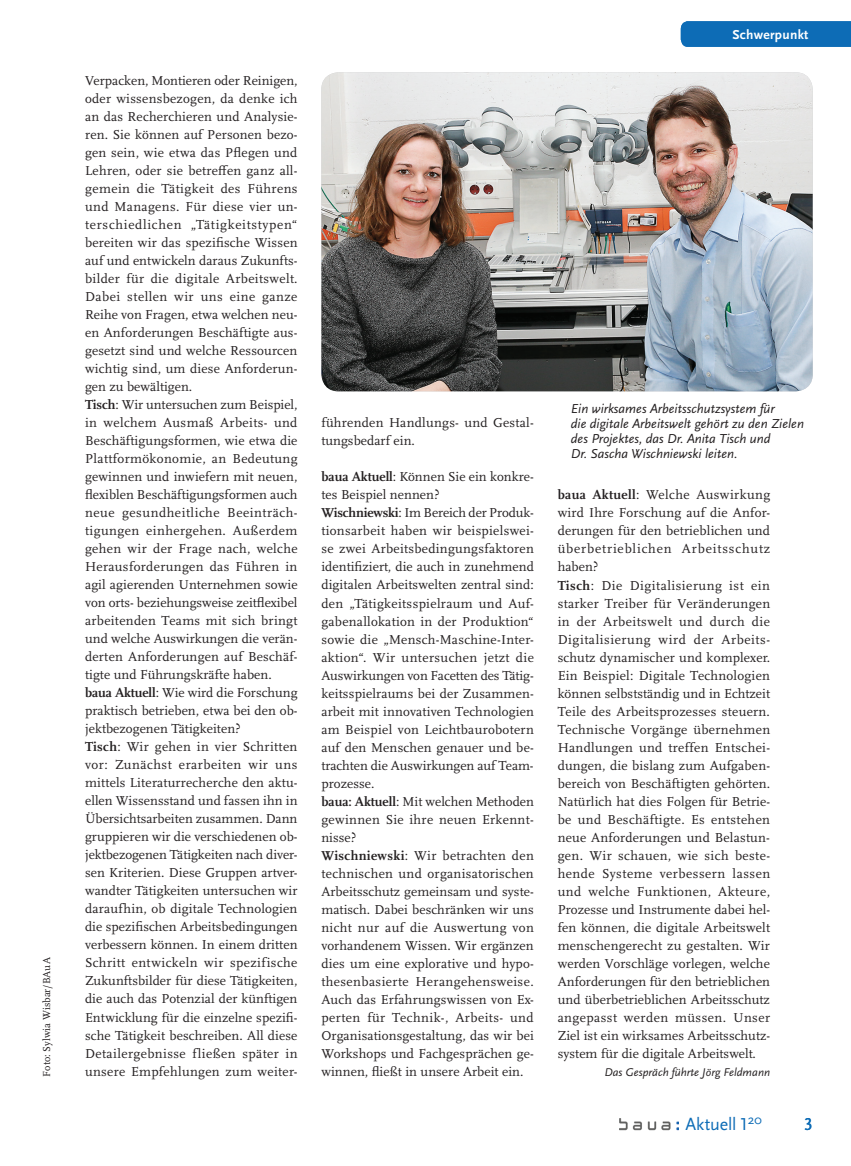
<style>
.page{position:relative;width:851px;height:1166px;background:#fff}
.page>*{position:absolute;margin:0;border:0;box-sizing:border-box;transform-origin:0 0}
.t1{font:18px "Scala Sans Pro";letter-spacing:-.005em;color:#0d6cb6}
.t2{font:13.5px/18px "Scala Pro";letter-spacing:.01em;color:#231f20}
.t3{font:italic 13.5px/15px "Scala Sans Pro";letter-spacing:.005em;color:#231f20}
.t4{font:700 13.5px "Scala Sans Pro";letter-spacing:.02em;color:#fff}
.t5{font:13.5px "Scala Sans Pro";color:#0d6cb6}
.t6{font:italic 11.7px "Scala Sans Pro";letter-spacing:.005em;color:#231f20}
.t7{font:10.5px "Scala Pro";letter-spacing:.005em;color:#231f20}
.s1{font-weight:700}
</style>
<div class="page">
<img style="left:619px;top:1118px;width:59px;height:13px">
<div style="left:680px;top:21px;width:170px;height:26px;background:#0d6cb6"></div>
<img style="left:321px;top:72px;width:491px;height:319px">
<p class="t7" style="left:41px;top:1076px;width:121px;rotate:-90deg">Foto: Sylwia Wisbar/BAuA</p>
<p class="t2" style="left:85px;top:72px;width:214px">Verpacken, Montieren oder Reinigen, oder wissensbezogen, da denke ich an das Recherchieren und Analysie&shy;ren. Sie können auf Personen bezo&shy;gen sein, wie etwa das Pflegen und Lehren, oder sie betreffen ganz all&shy;gemein die Tätigkeit des Führens und Managens. Für diese vier un&shy;terschiedlichen „Tätigkeitstypen“ bereiten wir das spezifische Wissen auf und entwickeln daraus Zukunfts&shy;bilder für die digitale Arbeitswelt.<br>Dabei stellen wir uns eine ganze Reihe von Fragen, etwa welchen neu&shy;en Anforderungen Beschäftigte aus&shy;gesetzt sind und welche Ressourcen wichtig sind, um diese Anforderun&shy;gen zu bewältigen.<br><span class="s1">Tisch</span>: Wir untersuchen zum Beispiel, in welchem Ausmaß Arbeits- und Beschäftigungsformen, wie etwa die Plattformökonomie, an Bedeutung gewinnen und inwiefern mit neuen, flexiblen Beschäftigungsformen auch neue gesundheitliche Beeinträch&shy;tigungen einhergehen. Außerdem gehen wir der Frage nach, welche Herausforderungen das Führen in agil agierenden Unternehmen sowie von orts- beziehungsweise zeitflexibel arbeitenden Teams mit sich bringt und welche Auswirkungen die verän&shy;derten Anforderungen auf Beschäf&shy;tigte und Führungskräfte haben. <span class="s1">baua Aktuell</span>: Wie wird die Forschung praktisch betrieben, etwa bei den ob&shy;jektbezogenen Tätigkeiten?<br><span class="s1">Tisch</span>: Wir gehen in vier Schritten vor: Zunächst erarbeiten wir uns mittels Literaturrecherche den aktu&shy;ellen Wissensstand und fassen ihn in Übersichtsarbeiten zusammen. Dann gruppieren wir die verschiedenen ob&shy;jektbezogenen Tätigkeiten nach diver&shy;sen Kriterien. Diese Gruppen artver&shy;wandter Tätigkeiten untersuchen wir daraufhin, ob digitale Technologien die spezifischen Arbeitsbedingungen verbessern können. In einem dritten Schritt entwickeln wir spezifische Zukunftsbilder für diese Tätigkeiten, die auch das Potenzial der künftigen Entwicklung für die einzelne spezifi&shy;sche Tätigkeit beschreiben. All diese Detailergebnisse fließen später in unsere Empfehlungen zum weiter-</p>
<p class="t2" style="left:321px;top:414px;width:214px">führenden Handlungs- und Gestal&shy;tungsbedarf ein.</p>
<p class="t2" style="left:321px;top:468px;width:214px"><span class="s1">baua Aktuell</span>: Können Sie ein konkre&shy;tes Beispiel nennen?<br><span class="s1">Wischniewski</span>: Im Bereich der Produk&shy;tionsarbeit haben wir beispielswei&shy;se zwei Arbeitsbedingungsfaktoren identifiziert, die auch in zunehmend digitalen Arbeitswelten zentral sind: den „Tätigkeitsspielraum und Auf&shy;gabenallokation in der Produktion“ sowie die „Mensch-Maschine-Inter&shy;aktion“. Wir untersuchen jetzt die Auswirkungen von Facetten des Tätig&shy;keitsspielraums bei der Zusammen&shy;arbeit mit innovativen Technologien am Beispiel von Leichtbaurobotern auf den Menschen genauer und be&shy;trachten die Auswirkungen auf Team&shy;prozesse.<br><span class="s1">baua: Aktuell</span>: Mit welchen Methoden gewinnen Sie ihre neuen Erkennt&shy;nisse?<br><span class="s1">Wischniewski</span>: Wir betrachten den technischen und organisatorischen Arbeitsschutz gemeinsam und syste&shy;matisch. Dabei beschränken wir uns nicht nur auf die Auswertung von vorhandenem Wissen. Wir ergänzen dies um eine explorative und hypo&shy;thesenbasierte Herangehensweise.<br>Auch das Erfahrungswissen von Ex&shy;perten für Technik-, Arbeits- und Organisationsgestaltung, das wir bei Workshops und Fachgesprächen ge&shy;winnen, fließt in unsere Arbeit ein.</p>
<p class="t4" style="left:728px;top:27px;width:77px">Schwerpunkt</p>
<p class="t4" style="left:732px;top:27px;width:77px">Schwerpunkt</p>
<p class="t3" style="left:570px;top:400px;width:234px">Ein wirksames Arbeitsschutzsystem für<br>die digitale Arbeitswelt gehört zu den Zielen des Projektes, das Dr. Anita Tisch und<br>Dr. Sascha Wischniewski leiten.</p>
<p class="t2" style="left:557px;top:486px;width:214px"><span class="s1">baua Aktuell</span>: Welche Auswirkung wird Ihre Forschung auf die Anfor&shy;derungen für den betrieblichen und überbetrieblichen Arbeitsschutz haben?<br><span class="s1">Tisch</span>: Die Digitalisierung ist ein starker Treiber für Veränderungen in der Arbeitswelt und durch die Digitalisierung wird der Arbeits&shy;schutz dynamischer und komplexer.<br>Ein Beispiel: Digitale Technologien können selbstständig und in Echtzeit Teile des Arbeitsprozesses steuern.<br>Technische Vorgänge übernehmen Handlungen und treffen Entschei&shy;dungen, die bislang zum Aufgaben&shy;bereich von Beschäftigten gehörten.<br>Natürlich hat dies Folgen für Betrie&shy;be und Beschäftigte. Es entstehen neue Anforderungen und Belastun&shy;gen. Wir schauen, wie sich beste&shy;hende Systeme verbessern lassen und welche Funktionen, Akteure, Prozesse und Instrumente dabei hel&shy;fen können, die digitale Arbeitswelt menschengerecht zu gestalten. Wir werden Vorschläge vorlegen, welche Anforderungen für den betrieblichen und überbetrieblichen Arbeitsschutz angepasst werden müssen. Unser Ziel ist ein wirksames Arbeitsschutz&shy;system für die digitale Arbeitswelt.</p>
<p class="t6" style="left:604px;top:1065px;width:167px">Das Gespräch führte Jörg Feldmann</p>
<h1 class="t1" style="left:685px;top:1113px;width:64px">Aktuell 1</h1>
<h1 class="t1" style="left:804px;top:1113px;width:10px">3</h1>
<p class="t5" style="left:747px;top:1110px;width:16px">20</p>
</div>
